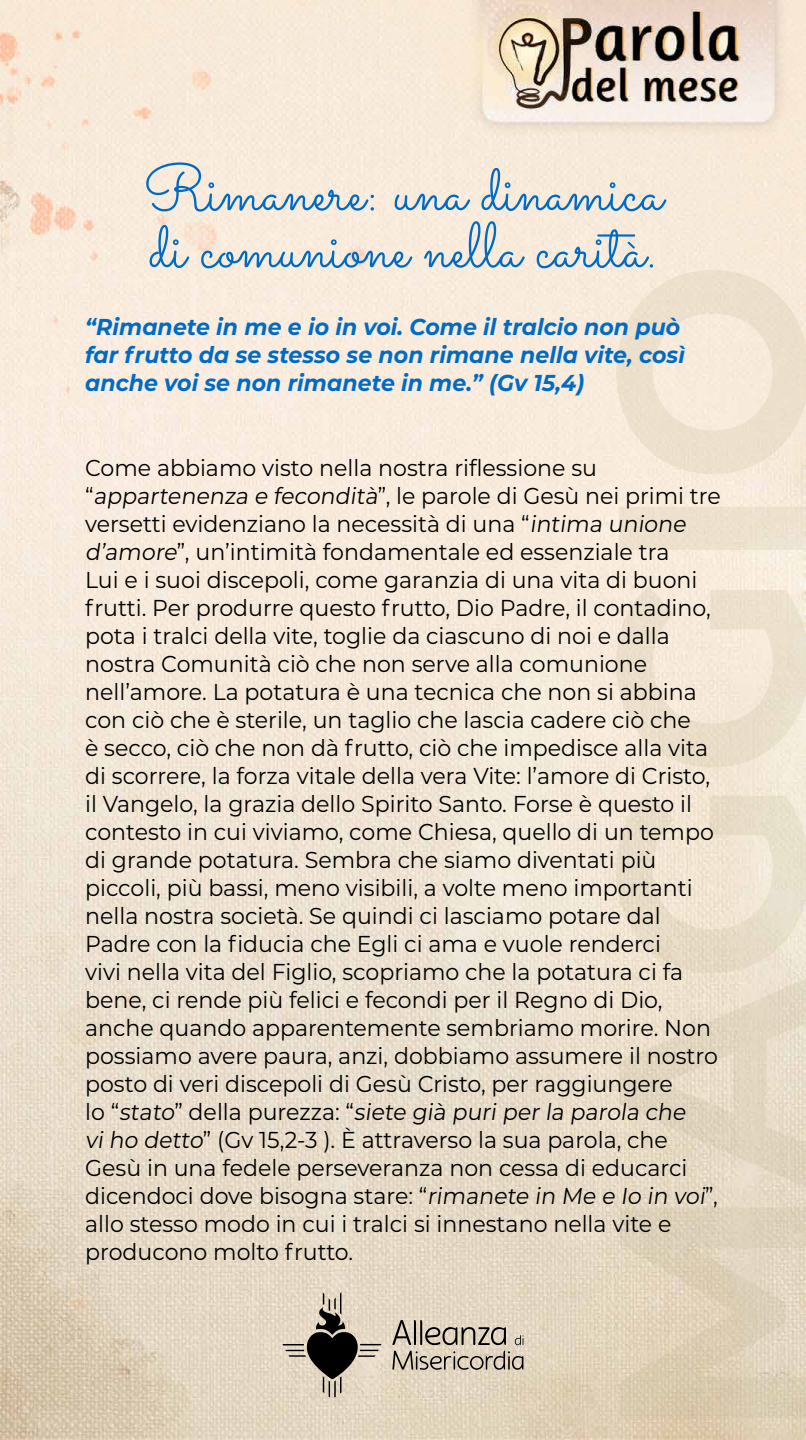
<style>
.page{position:relative;width:806px;height:1440px;background:#fff}
.page>*{position:absolute;margin:0;border:0;box-sizing:border-box;transform-origin:0 0}
.t1{font:64px/57px "Sacramento";color:#006bc6}
.t2{font:23px/28px "Montserrat";color:#000;scale:.96 1}
.t3{font:italic 700 23px/28px "Montserrat";color:#006bc6;scale:.96 1}
</style>
<div class="page">
<img style="left:0;top:0;width:805px;height:1440px">
<svg style="left:615px;top:270px;width:190px;height:1148px;background:#eadeca"></svg>
<svg style="left:282px;top:1292px;width:99px;height:106px;background:#afa597"></svg>
<svg style="left:392px;top:1320px;width:131px;height:50px;background:#b5aa9a"></svg>
<h1 class="t1" style="left:143px;top:159px;width:521px">Rimanere: una dinamica di comunione nella carità.</h1>
<p class="t3" style="left:85px;top:312px;width:626px">“Rimanete in me e io in voi. Come il tralcio non può far frutto da se stesso se non rimane nella vite, così anche voi se non rimanete in me.” (Gv 15,4)</p>
<p class="t2" style="left:85px;top:453px;width:663px">Come abbiamo visto nella nostra riflessione su “appartenenza e fecondità”, le parole di Gesù nei primi tre versetti evidenziano la necessità di una “intima unione d’amore”, un’intimità fondamentale ed essenziale tra<br>Lui e i suoi discepoli, come garanzia di una vita di buoni frutti. Per produrre questo frutto, Dio Padre, il contadino, pota i tralci della vite, toglie da ciascuno di noi e dalla nostra Comunità ciò che non serve alla comunione nell’amore. La potatura è una tecnica che non si abbina con ciò che è sterile, un taglio che lascia cadere ciò che<br>è secco, ciò che non dà frutto, ciò che impedisce alla vita di scorrere, la forza vitale della vera Vite: l’amore di Cristo, il Vangelo, la grazia dello Spirito Santo. Forse è questo il contesto in cui viviamo, come Chiesa, quello di un tempo di grande potatura. Sembra che siamo diventati più piccoli, più bassi, meno visibili, a volte meno importanti nella nostra società. Se quindi ci lasciamo potare dal Padre con la fiducia che Egli ci ama e vuole renderci<br>vivi nella vita del Figlio, scopriamo che la potatura ci fa bene, ci rende più felici e fecondi per il Regno di Dio, anche quando apparentemente sembriamo morire. Non possiamo avere paura, anzi, dobbiamo assumere il nostro posto di veri discepoli di Gesù Cristo, per raggiungere<br>l o “stato” d e l l a p u rezz a : “siete già puri per la parola che<br>vi ho detto” (Gv 15,2-3 ). È attraverso la sua parola, che Gesù in una fedele perseveranza non cessa di educarci dicendoci dove bisogna stare: “rimanete in Me e Io in voi”, allo stesso modo in cui i tralci si innestano nella vite e producono molto frutto.</p>
</div>
